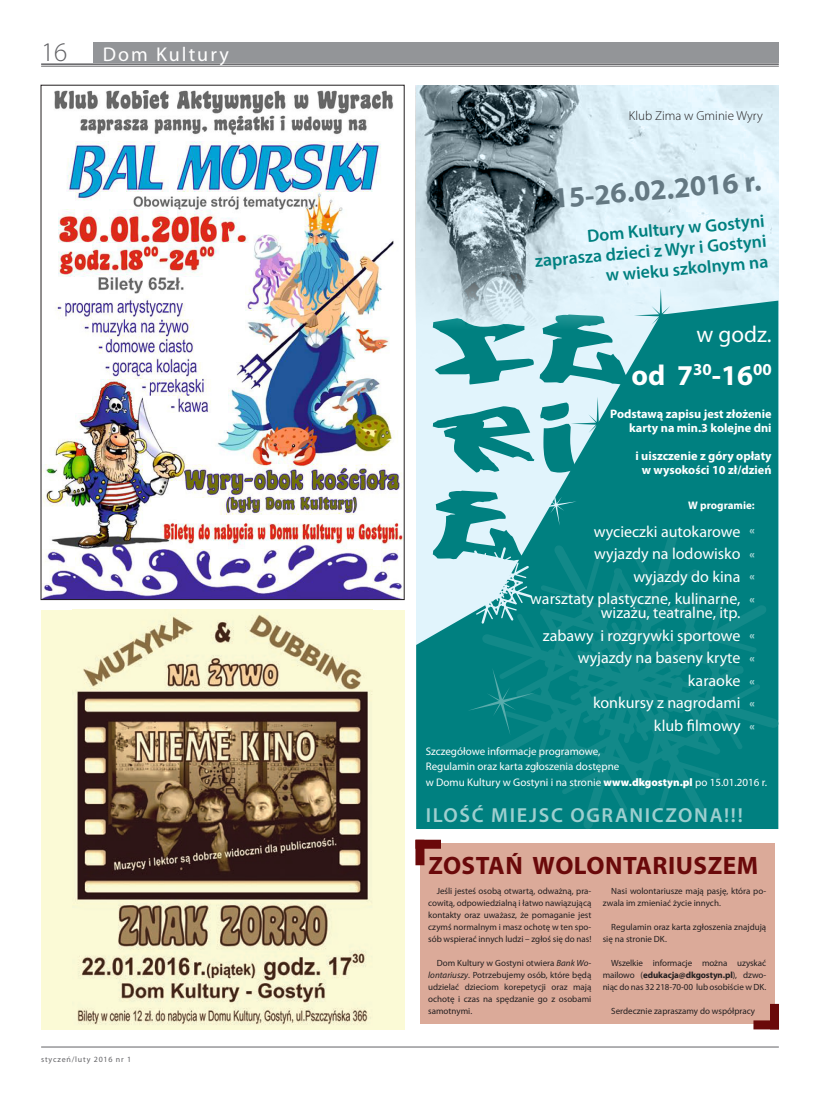
<style>
.page{position:relative;width:820px;height:1106px;background:#fff}
.page>*{position:absolute;margin:0;border:0;box-sizing:border-box;transform-origin:0 0}
.pagina_prawa{font:73.4px "Writers 2";color:#008080}
.tekst_podstawowy{font:700 29.1px "Myriad Pro";color:#647882}
.tekst_podstawowy-2{font:700 28.8px "Myriad Pro";color:#fff}
.t1{font:300 27px "Myriad Pro";color:#636366}
.tekst_podstawowy-3{font:700 25.2px "Myriad Pro";letter-spacing:.02em;color:#6a090a}
.tekst_podstawowy-4{font:23px "Myriad Pro";color:#fff}
.tekst_podstawowy-5{font:600 20.3px "Myriad Pro";letter-spacing:.08em;color:#9ecfcf}
.pagina_lewa{font:20px "Myriad Pro";letter-spacing:.1em;color:#fff}
.tekst_podstawowy-6{font:600 17.8px/20.5px "Myriad Pro";color:#008080;text-align:right}
.tekst_podstawowy-7{font:16px/14px "Myriad Pro";color:#fff;text-align:right}
.tekst_podstawowy-8{font:300 13px "Myriad Pro";color:#231f20}
.tekst_podstawowy-9{font:700 12.3px/14.1px "Myriad Pro";color:#fff;text-align:right}
.tekst_podstawowy-10{font:11px "Myriad Pro";color:#fff}
.tekst_podstawowy-11{font:700 11px "Myriad Pro";color:#fff}
.tekst_podstawowy-12{font:9px/12px "Myriad Pro";color:#231f20;text-align:justify}
.t2{font:8px "Myriad Pro";letter-spacing:.1em;color:#636366}
.s1{font-weight:900}
.s2{font-weight:700}
.s3{font-style:italic}
</style>
<div class="page">
<hr style="left:41px;top:63px;width:737px;height:2px;background:#636366">
<hr style="left:41px;top:66px;width:737px;height:1px;background:#636366">
<hr style="left:41px;top:1046px;width:737px;height:1px;background:#636366">
<div style="left:94px;top:43px;width:684px;height:20px;background:#939598"></div>
<img style="left:43px;top:91px;width:359px;height:506px">
<div style="left:420px;top:843px;width:354px;height:181px;background:#dbaa99"></div>
<div style="left:415px;top:839px;width:9px;height:26px;background:#6a090a"></div>
<div style="left:415px;top:839px;width:26px;height:9px;background:#6a090a"></div>
<div style="left:769px;top:1003px;width:9px;height:26px;background:#6a090a"></div>
<div style="left:753px;top:1020px;width:25px;height:9px;background:#6a090a"></div>
<img style="left:415px;top:86px;width:363px;height:219px">
<svg style="left:416px;top:300px;width:362px;height:529px;background:#6bb7bb"></svg>
<svg style="left:481px;top:532px;width:297px;height:297px;background:#078384"></svg>
<svg style="left:570px;top:396px;width:54px;height:55px;background:#6eb8bc"></svg>
<svg style="left:535px;top:484px;width:41px;height:42px;background:#5eb0b4"></svg>
<svg style="left:455px;top:547px;width:77px;height:77px;background:#99ced4"></svg>
<svg style="left:633px;top:288px;width:54px;height:54px;background:#90cacf"></svg>
<svg style="left:467px;top:668px;width:68px;height:67px;background:#068383"></svg>
<div style="left:41px;top:609px;width:363px;height:420px;background:#fbfad6"></div>
<img style="left:77px;top:615px;width:294px;height:410px">
<svg style="left:749px;top:529px;width:5px;height:4px"></svg>
<svg style="left:749px;top:552px;width:5px;height:5px"></svg>
<svg style="left:749px;top:575px;width:5px;height:4px"></svg>
<svg style="left:749px;top:597px;width:5px;height:5px"></svg>
<svg style="left:749px;top:634px;width:5px;height:4px"></svg>
<svg style="left:749px;top:657px;width:5px;height:4px"></svg>
<svg style="left:749px;top:679px;width:5px;height:5px"></svg>
<svg style="left:749px;top:702px;width:5px;height:4px"></svg>
<svg style="left:749px;top:725px;width:5px;height:4px"></svg>
<h3 class="t1" style="left:41px;top:35px;width:28px">16</h3>
<p class="pagina_lewa" style="left:103px;top:42px;width:127px">Dom Kultury</p>
<p class="t2" style="left:41px;top:1054px;width:91px">styczeń/luty 2016 nr 1</p>
<p class="tekst_podstawowy-8" style="left:628px;top:108px;width:135px">Klub Zima w Gminie Wyry</p>
<p class="tekst_podstawowy" style="left:551px;top:180px;width:210px;rotate:-5deg">15-26.02.2016 r.</p>
<p class="tekst_podstawowy-6" style="left:532px;top:230px;width:234px;rotate:-5deg">Dom Kultury w Gostyni zaprasza dzieci z Wyr i Gostyni w wieku szkolnym na</p>
<p class="pagina_prawa" style="left:429px;top:310px;width:204px">FE</p>
<p class="pagina_prawa" style="left:429px;top:398px;width:151px">RI</p>
<p class="pagina_prawa" style="left:429px;top:486px;width:97px">E</p>
<p class="tekst_podstawowy-4" style="left:696px;top:320px;width:76px">w godz.</p>
<p class="tekst_podstawowy-2" style="left:631px;top:356px;width:142px">od 7<sup>30</sup>-16<sup>00</sup></p>
<p class="tekst_podstawowy-9" style="left:610px;top:406px;width:163px">Podstawą zapisu jest złożenie karty na min.3 kolejne dni</p>
<p class="tekst_podstawowy-9" style="left:635px;top:448px;width:138px;text-align:center">i uiszczenie z góry opłaty w wysokości 10 zł/dzień</p>
<p class="tekst_podstawowy-11" style="left:688px;top:497px;width:68px">W programie:</p>
<p class="tekst_podstawowy-7" style="left:593px;top:524px;width:148px">wycieczki autokarowe</p>
<p class="tekst_podstawowy-7" style="left:594px;top:546px;width:148px">wyjazdy na lodowisko</p>
<p class="tekst_podstawowy-7" style="left:633px;top:569px;width:109px">wyjazdy do kina</p>
<p class="tekst_podstawowy-7" style="left:530px;top:591px;width:212px">warsztaty plastyczne, kulinarne, wizażu, teatralne, itp.</p>
<p class="tekst_podstawowy-7" style="left:542px;top:628px;width:199px">zabawy i rozgrywki sportowe</p>
<p class="tekst_podstawowy-7" style="left:577px;top:650px;width:164px">wyjazdy na baseny kryte</p>
<p class="tekst_podstawowy-7" style="left:687px;top:673px;width:54px">karaoke</p>
<p class="tekst_podstawowy-7" style="left:592px;top:695px;width:149px">konkursy z nagrodami</p>
<p class="tekst_podstawowy-7" style="left:653px;top:718px;width:88px">klub filmowy</p>
<p class="tekst_podstawowy-10" style="left:425px;top:744px;width:176px">Szczegółowe informacje programowe,</p>
<p class="tekst_podstawowy-10" style="left:425px;top:760px;width:195px">Regulamin oraz karta zgłoszenia dostępne</p>
<p class="tekst_podstawowy-10" style="left:425px;top:775px;width:343px">w Domu Kultury w Gostyni i na stronie <span class="s1">www.dkgostyn.pl</span> po 15.01.2016 r.</p>
<p class="tekst_podstawowy-5" style="left:425px;top:802px;width:318px">ILOŚĆ MIEJSC OGRANICZONA!!!</p>
<p class="tekst_podstawowy-3" style="left:428px;top:849px;width:331px">ZOSTAŃ WOLONTARIUSZEM</p>
<p class="tekst_podstawowy-12" style="left:602px;top:885px;width:165px;text-indent:8px">Nasi wolontariusze mają pasję, która po&shy;zwala im zmieniać życie innych.</p>
<p class="tekst_podstawowy-12" style="left:602px;top:921px;width:165px;text-indent:9px">Regulamin oraz karta zgłoszenia znajdują się na stronie DK.</p>
<p class="tekst_podstawowy-12" style="left:602px;top:957px;width:165px;text-indent:8px">Wszelkie informacje można uzyskać mailowo (<span class="s2">edukacja@dkgostyn.pl</span>), dzwo&shy;niąc do nas 32 218-70-00 lub osobiście w DK.</p>
<p class="tekst_podstawowy-12" style="left:611px;top:1005px;width:145px">Serdecznie zapraszamy do współpracy</p>
<p class="tekst_podstawowy-12" style="left:428px;top:885px;width:165px;text-indent:9px">Jeśli jesteś osobą otwartą, odważną, pra&shy;cowitą, odpowiedzialną i łatwo nawiązującą kontakty oraz uważasz, że pomaganie jest czymś normalnym i masz ochotę w ten spo&shy;sób wspierać innych ludzi – zgłoś się do nas!</p>
<p class="tekst_podstawowy-12" style="left:428px;top:957px;width:164px;text-indent:8px">Dom Kultury w Gostyni otwiera <span class="s3">Bank Wo&shy;lontariuszy</span>. Potrzebujemy osób, które będą udzielać dzieciom korepetycji oraz mają ochotę i czas na spędzanie go z osobami samotnymi.</p>
</div>
